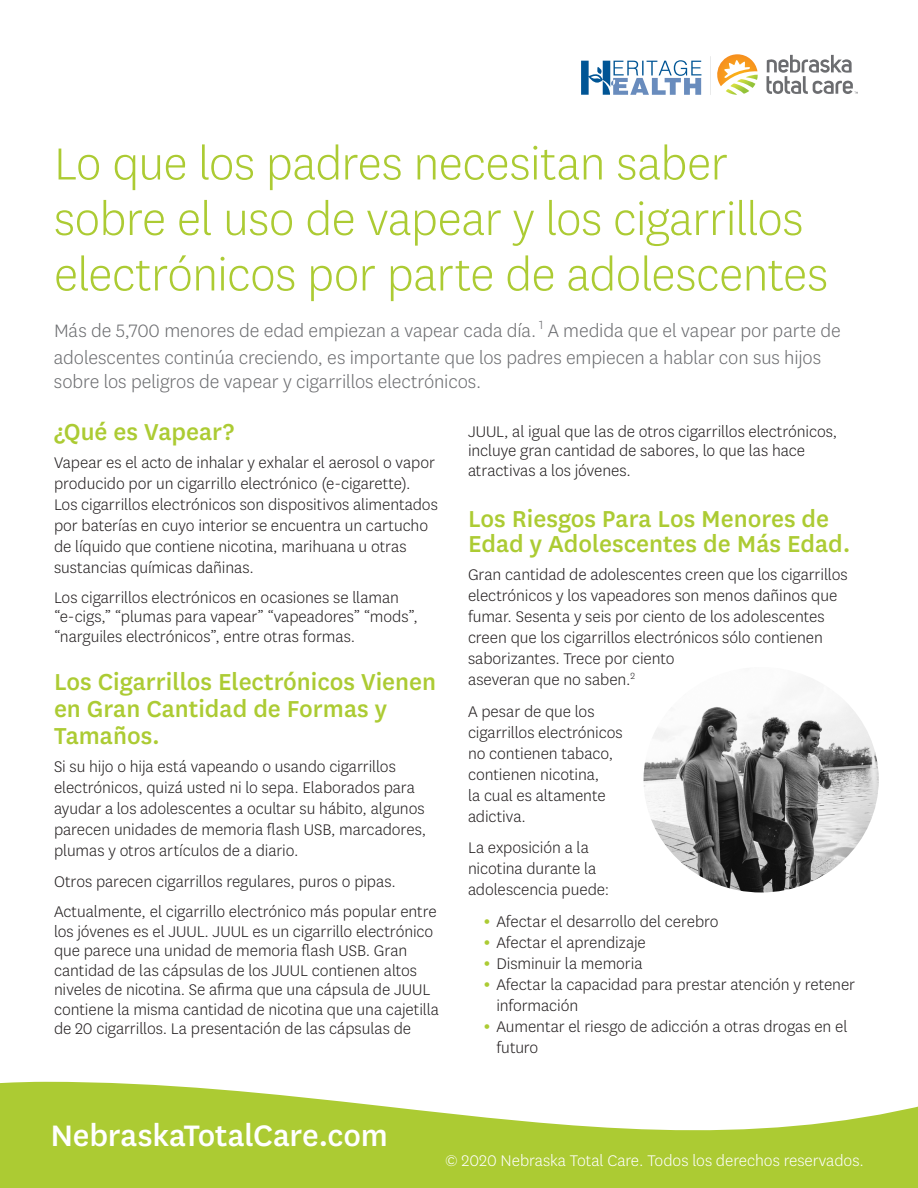
<style>
.page{position:relative;width:918px;height:1188px;background:#fff}
.page>*{position:absolute;margin:0;border:0;box-sizing:border-box;transform-origin:0 0}
.Sub_a{font:300 52.5px/55.5px "Centene Sans";letter-spacing:-.01em;color:#accb33}
.t1{font:500 34.65px "Centene Sans";letter-spacing:-.005em;color:#fff}
.sub_b{font:500 27px/27px "Centene Sans";color:#accb33}
.intro_paragraph{font:300 21px/27px "Centene Sans";letter-spacing:-.005em;color:#6c6d70}
.Body{font:300 18px/21px "Centene Sans";letter-spacing:-.005em;color:#231f20}
.body_no_space_after{font:300 18px/19.5px "Centene Sans";letter-spacing:-.005em;color:#231f20}
.bullet_indent{font:300 18px/21px "Centene Sans";letter-spacing:-.005em;color:#231f20}
.t2{font:300 18px "Centene Sans";color:#fff}
.s1{font-size:37.5px;color:#accb33}
</style>
<div class="page">
<svg style="left:0;top:1082px;width:918px;height:106px;fill:#accb33"></svg>
<svg style="left:581px;top:60px;width:120px;height:35px"></svg>
<hr style="left:710px;top:56px;width:1px;height:39px;background:#d1d2d4">
<svg style="left:717px;top:54px;width:41px;height:41px"></svg>
<svg style="left:767px;top:55px;width:91px;height:39px"></svg>
<img style="left:644px;top:678px;width:235px;height:214px">
<p class="Sub_a" style="left:54px;top:134px;width:776px">Lo que los padres necesitan saber sobre el uso de vapear y los cigarrillos electrónicos por parte de adolescentes</p>
<p class="intro_paragraph" style="left:54px;top:316px;width:788px">Más de 5,700 menores de edad empiezan a vapear cada día. <sup>1</sup> A medida que el vapear por parte de adolescentes continúa creciendo, es importante que los padres empiecen a hablar con sus hijos</p>
<p class="intro_paragraph" style="left:54px;top:367px;width:429px">sobre los peligros de vapear y cigarrillos electrónicos.</p>
<p class="sub_b" style="left:54px;top:417px;width:182px">¿Qué es Vapear?</p>
<p class="Body" style="left:54px;top:451px;width:385px">Vapear es el acto de inhalar y exhalar el aerosol o vapor producido por un cigarrillo electrónico (e-cigarette).<br>Los cigarrillos electrónicos son dispositivos alimentados por baterías en cuyo interior se encuentra un cartucho de líquido que contiene nicotina, marihuana u otras sustancias químicas dañinas.</p>
<p class="body_no_space_after" style="left:54px;top:587px;width:365px">Los cigarrillos electrónicos en ocasiones se llaman “e-cigs,” “plumas para vapear” “vapeadores” “mods”, “narguiles electrónicos”, entre otras formas.</p>
<p class="sub_b" style="left:54px;top:667px;width:384px">Los Cigarrillos Electrónicos Vienen en Gran Cantidad de Formas y<br>Tamaños.</p>
<p class="Body" style="left:54px;top:755px;width:374px">Si su hijo o hija está vapeando o usando cigarrillos electrónicos, quizá usted ni lo sepa. Elaborados para ayudar a los adolescentes a ocultar su hábito, algunos parecen unidades de memoria flash USB, marcadores, plumas y otros artículos de a diario.</p>
<p class="Body" style="left:54px;top:871px;width:343px">Otros parecen cigarrillos regulares, puros o pipas.</p>
<p class="body_no_space_after" style="left:54px;top:901px;width:387px">Actualmente, el cigarrillo electrónico más popular entre los jóvenes es el JUUL. JUUL es un cigarrillo electrónico que parece una unidad de memoria flash USB. Gran cantidad de las cápsulas de los JUUL contienen altos niveles de nicotina. Se afirma que una cápsula de JUUL contiene la misma cantidad de nicotina que una cajetilla de 20 cigarrillos. La presentación de las cápsulas de</p>
<p class="body_no_space_after" style="left:468px;top:421px;width:371px">JUUL, al igual que las de otros cigarrillos electrónicos, incluye gran cantidad de sabores, lo que las hace atractivas a los jóvenes.</p>
<p class="sub_b" style="left:468px;top:504px;width:384px;line-height:25.5px">Los Riesgos Para Los Menores de<br>Edad y Adolescentes de Más Edad.</p>
<p class="Body" style="left:468px;top:564px;width:381px">Gran cantidad de adolescentes creen que los cigarrillos electrónicos y los vapeadores son menos dañinos que fumar. Sesenta y seis por ciento de los adolescentes creen que los cigarrillos electrónicos sólo contienen saborizantes. Trece por ciento<br>aseveran que no saben.<sup>2</sup></p>
<p class="Body" style="left:468px;top:700px;width:156px">A pesar de que los cigarrillos electrónicos no contienen tabaco, contienen nicotina,<br>la cual es altamente adictiva.</p>
<p class="Body" style="left:468px;top:837px;width:143px">La exposición a la nicotina durante la adolescencia puede:</p>
<p class="bullet_indent" style="left:482px;top:910px;width:239px"><span class="s1">•</span> Afectar el desarrollo del cerebro</p>
<p class="bullet_indent" style="left:482px;top:931px;width:166px"><span class="s1">•</span> Afectar el aprendizaje</p>
<p class="bullet_indent" style="left:482px;top:952px;width:163px"><span class="s1">•</span> Disminuir la memoria</p>
<p class="bullet_indent" style="left:496px;top:973px;width:360px;text-indent:-15px"><span class="s1">•</span> Afectar la capacidad para prestar atención y retener información</p>
<p class="bullet_indent" style="left:496px;top:1015px;width:353px;text-indent:-15px"><span class="s1">•</span> Aumentar el riesgo de adicción a otras drogas en el futuro</p>
<p class="t1" style="left:50px;top:1112px;width:339px">NebraskaTotalCare.com</p>
<p class="t2" style="left:445px;top:1149px;width:420px">© 2020 Nebraska Total Care. Todos los derechos reservados.</p>
</div>
